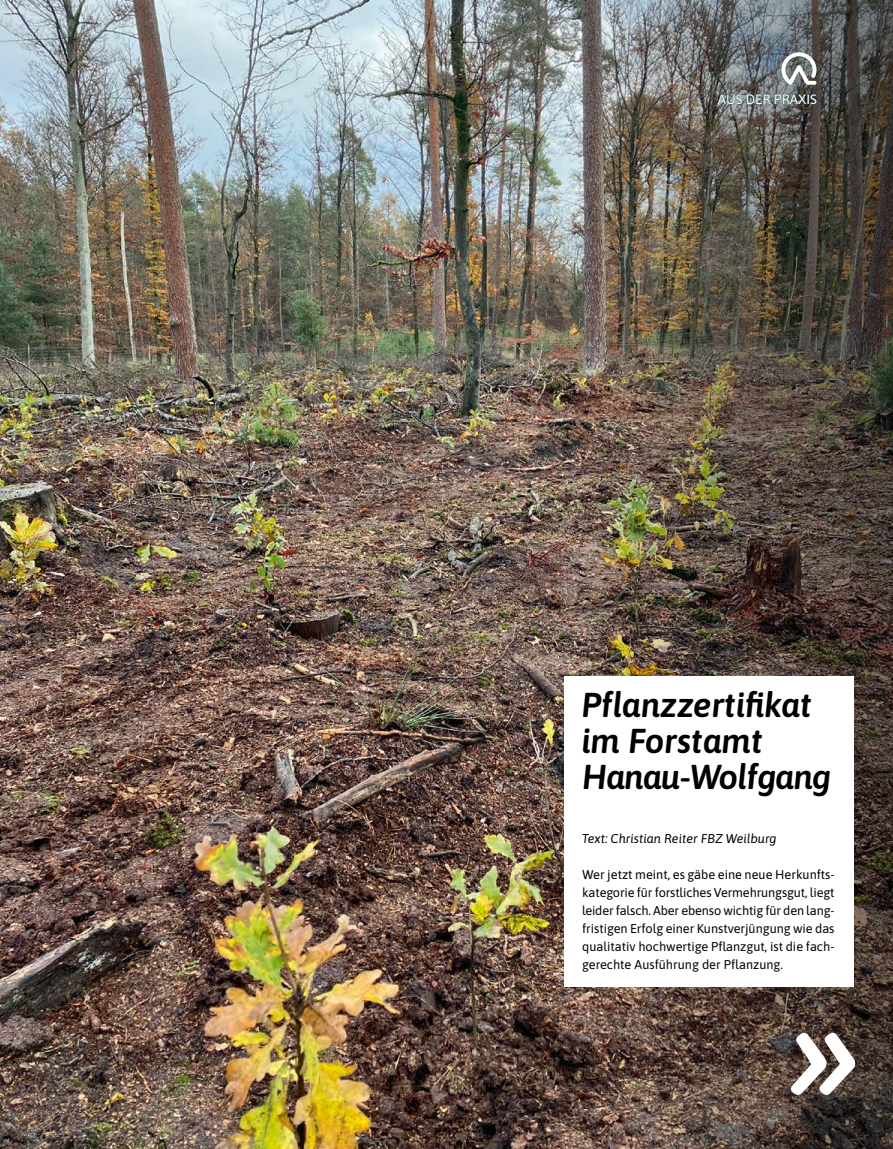
<style>
.page{position:relative;width:893px;height:1149px;background:#fff}
.page>*{position:absolute;margin:0;border:0;box-sizing:border-box;transform-origin:0 0}
.Headline_23_Italic{font:italic 600 34.5px/36px "Asap";letter-spacing:-.005em;color:#000}
.t1{font:13.5px "Asap";color:#fff}
.Fließtext{font:12.75px/18px "Asap";color:#000;text-align:justify}
.Autorinnen{font:italic 12.75px "Asap";color:#000}
.s1{color:#00594b}
</style>
<div class="page">
<img style="left:0;top:0;width:521px;height:1148px">
<img style="left:521px;top:0;width:372px;height:1148px">
<svg style="left:781px;top:52px;width:35px;height:33px"></svg>
<div style="left:564px;top:676px;width:289px;height:310px;background:#fff"></div>
<svg style="left:791px;top:1032px;width:64px;height:62px"></svg>
<p class="t1" style="left:718px;top:90px;width:37px"><span class="s1">A</span>us der</p>
<p class="t1" style="left:774px;top:90px;width:16px"><span class="s1">P</span>raxis</p>
<p class="Headline_23_Italic" style="left:582px;top:684px;width:251px">Pflanzzertifikat im Forstamt<br>Hanau-Wolfgang</p>
<p class="Autorinnen" style="left:582px;top:829px;width:196px">Text: Christian Reiter FBZ Weilburg</p>
<p class="Fließtext" style="left:582px;top:864px;width:254px">Wer jetzt meint, es gäbe eine neue Herkunfts&shy;kategorie für forstliches Vermehrungsgut, liegt leider falsch. Aber ebenso wichtig für den lang&shy;fristigen Erfolg einer Kunstverjüngung wie das qualitativ hochwertige Pflanzgut, ist die fach&shy;gerechte Ausführung der Pflanzung.</p>
</div>
